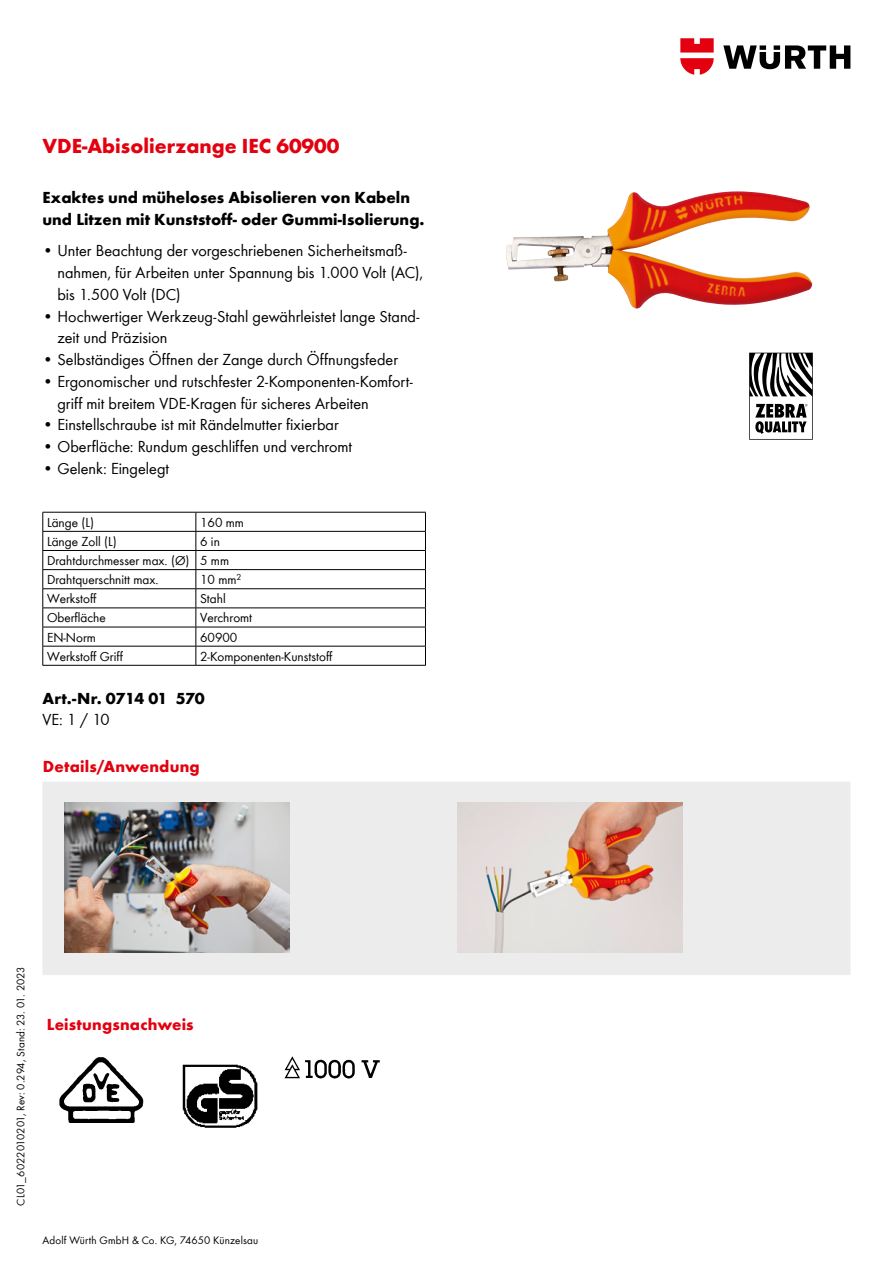
<style>
.page{position:relative;width:893px;height:1263px;background:#fff}
.page>*{position:absolute;margin:0;border:0;box-sizing:border-box;transform-origin:0 0}
.t1{font:700 21px "Wuerth Global";color:#e3000f}
.t2{font:16.5px/21.8px "Wuerth Global";color:#000}
.t3{font:700 16.5px/21.8px "Wuerth Global";color:#000}
.t4{font:700 16.5px "Wuerth Global";letter-spacing:.01em;color:#e3000f}
.t5{font:13.5px/19.2px "Wuerth Global";color:#000}
.t6{font:11.25px "Wuerth Global";letter-spacing:.01em;color:#000}
</style>
<div class="page">
<svg style="left:723px;top:45px;width:127px;height:24px"></svg>
<svg style="left:680px;top:38px;width:34px;height:37px"></svg>
<hr style="left:43px;top:512px;width:153px;height:1px;background:#000">
<hr style="left:196px;top:512px;width:230px;height:1px;background:#000">
<hr style="left:43px;top:531px;width:153px;height:1px;background:#000">
<hr style="left:196px;top:531px;width:230px;height:1px;background:#000">
<hr style="left:43px;top:550px;width:153px;height:1px;background:#000">
<hr style="left:196px;top:550px;width:230px;height:1px;background:#000">
<hr style="left:43px;top:569px;width:153px;height:1px;background:#000">
<hr style="left:196px;top:569px;width:230px;height:1px;background:#000">
<hr style="left:43px;top:588px;width:153px;height:1px;background:#000">
<hr style="left:196px;top:588px;width:230px;height:1px;background:#000">
<hr style="left:43px;top:608px;width:153px;height:1px;background:#000">
<hr style="left:196px;top:608px;width:230px;height:1px;background:#000">
<hr style="left:43px;top:627px;width:153px;height:1px;background:#000">
<hr style="left:196px;top:627px;width:230px;height:1px;background:#000">
<hr style="left:43px;top:646px;width:153px;height:1px;background:#000">
<svg style="left:43px;top:512px;width:1px;height:153px"></svg>
<hr style="left:43px;top:665px;width:153px;height:1px;background:#000">
<hr style="left:196px;top:646px;width:230px;height:1px;background:#000">
<svg style="left:196px;top:512px;width:1px;height:153px"></svg>
<svg style="left:425px;top:512px;width:1px;height:153px"></svg>
<hr style="left:196px;top:665px;width:230px;height:1px;background:#000">
<div style="left:748px;top:352px;width:66px;height:88px;border:1px solid #fff"></div>
<svg style="left:749px;top:353px;width:64px;height:87px"></svg>
<img style="left:59px;top:1057px;width:85px;height:66px">
<img style="left:182px;top:1064px;width:76px;height:64px">
<img style="left:284px;top:1056px;width:96px;height:23px">
<img style="left:506px;top:192px;width:306px;height:116px">
<div style="left:43px;top:782px;width:807px;height:193px;background:#ececed"></div>
<img style="left:64px;top:803px;width:225px;height:150px">
<img style="left:457px;top:803px;width:225px;height:150px">
<p class="t1" style="left:43px;top:134px;width:298px">VDE-Abisolierzange IEC 60900</p>
<p class="t3" style="left:43px;top:187px;width:383px">Exaktes und müheloses Abisolieren von Kabeln und Litzen mit Kunststoff- oder Gummi-Isolierung.</p>
<p class="t2" style="left:57px;top:240px;width:367px;text-indent:-15px">• Unter Beachtung der vorgeschriebenen Sicherheitsmaß&shy;nahmen, für Arbeiten unter Spannung bis 1.000 Volt (AC), bis 1.500 Volt (DC)</p>
<p class="t2" style="left:57px;top:305px;width:364px;text-indent:-15px">• Hochwertiger Werkzeug-Stahl gewährleistet lange Stand&shy;zeit und Präzision</p>
<p class="t2" style="left:43px;top:348px;width:357px">• Selbständiges Öffnen der Zange durch Öffnungsfeder</p>
<p class="t2" style="left:57px;top:370px;width:357px;text-indent:-15px">• Ergonomischer und rutschfester 2-Komponenten-Komfort&shy;griff mit breitem VDE-Kragen für sicheres Arbeiten</p>
<p class="t2" style="left:43px;top:414px;width:298px">• Einstellschraube ist mit Rändelmutter fixierbar</p>
<p class="t2" style="left:43px;top:435px;width:311px">• Oberfläche: Rundum geschliffen und verchromt</p>
<p class="t2" style="left:43px;top:457px;width:128px">• Gelenk: Eingelegt</p>
<p class="t5" style="left:47px;top:512px;width:48px">Länge (L)</p>
<p class="t5" style="left:200px;top:512px;width:45px">160 mm</p>
<p class="t5" style="left:47px;top:532px;width:71px">Länge Zoll (L)</p>
<p class="t5" style="left:47px;top:532px;width:184px;text-indent:153px">6 in<br>Drahtdurchmesser max. (Ø) 5 mm<br>Drahtquerschnitt max.</p>
<p class="t5" style="left:200px;top:570px;width:43px">10 mm<sup>2</sup></p>
<p class="t5" style="left:47px;top:589px;width:51px">Werkstoff</p>
<p class="t5" style="left:200px;top:589px;width:27px">Stahl</p>
<p class="t5" style="left:47px;top:608px;width:60px">Oberfläche</p>
<p class="t5" style="left:200px;top:608px;width:54px">Verchromt</p>
<p class="t5" style="left:47px;top:627px;width:50px">EN-Norm</p>
<p class="t5" style="left:200px;top:627px;width:39px">60900</p>
<p class="t5" style="left:47px;top:646px;width:77px">Werkstoff Griff</p>
<p class="t5" style="left:200px;top:646px;width:134px">2-Komponenten-Kunststoff</p>
<p class="t3" style="left:43px;top:688px;width:164px">Art.-Nr. 0714 01 570</p>
<p class="t2" style="left:43px;top:708px;width:69px">VE: 1 / 10</p>
<p class="t4" style="left:43px;top:757px;width:158px">Details/Anwendung</p>
<p class="t6" style="left:14px;top:1205px;width:240px;rotate:-90deg">CL01_6022010201, Rev: 0.294, Stand: 23. 01. 2023</p>
<p class="t4" style="left:47px;top:1014px;width:148px">Leistungsnachweis</p>
<p class="t6" style="left:43px;top:1233px;width:217px">Adolf Würth GmbH &amp; Co. KG, 74650 Künzelsau</p>
</div>
